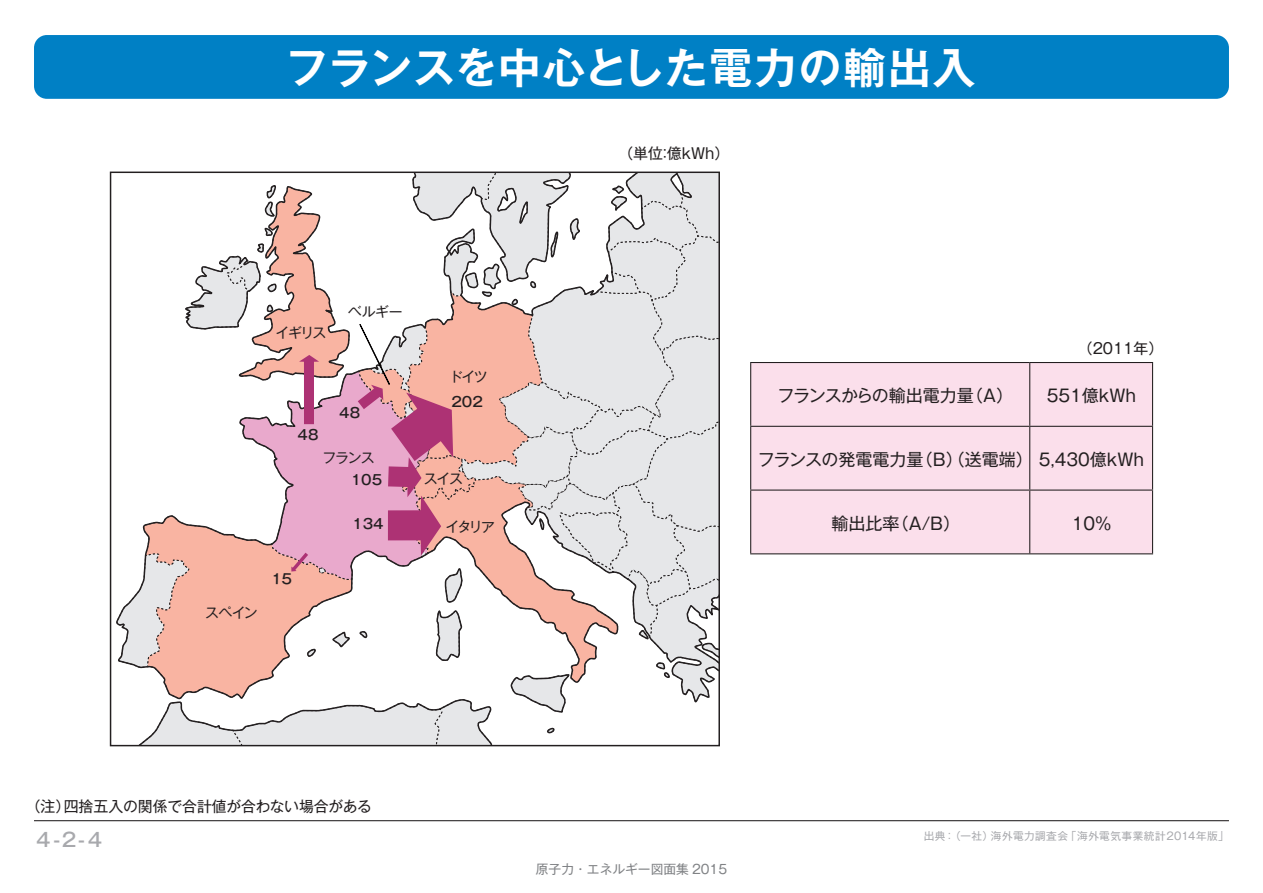
<style>
.page{position:relative;width:1263px;height:893px;background:#fff}
.page>*{position:absolute;margin:0;border:0;box-sizing:border-box;transform-origin:0 0}
.t1{font:700 42.45px "Gothic MB101 Pro De";letter-spacing:.02em;color:#fff}
.t2{font:500 19.2px "Gothic MB101 Pro";color:#a8a9ad}
.t3{font:16.95px "Gothic MB101 Pro";color:#231f20}
.t4{font:16.95px "Gothic MB101 Pro";letter-spacing:-.045em;color:#231f20}
.t5{font:14.85px "Gothic MB101 Pro";color:#231f20}
.t6{font:13.8px "Gothic MB101 Pro";letter-spacing:-.09em;color:#231f20}
.t7{font:500 13.8px "Gothic MB101 Pro";color:#231f20}
.t8{font:12.75px "Gothic MB101 Pro";color:#808285}
.t9{font:10.65px "Gothic MB101 Pro";letter-spacing:.05em;color:#a8a9ad}
</style>
<div class="page">
<div style="left:34px;top:35px;width:1195px;height:64px;background:#0080c5;border-radius:13px"></div>
<hr style="left:34px;top:820px;width:1195px;height:1px;background:#231f20">
<div style="left:751px;top:363px;width:401px;height:190px;background:#fbdfeb"></div>
<hr style="left:750px;top:362px;width:280px;height:1px;background:#231f20">
<hr style="left:750px;top:363px;width:1px;height:63px;background:#231f20">
<hr style="left:1030px;top:362px;width:123px;height:1px;background:#231f20">
<hr style="left:1029px;top:363px;width:1px;height:63px;background:#231f20">
<hr style="left:1152px;top:363px;width:1px;height:63px;background:#231f20">
<hr style="left:750px;top:426px;width:280px;height:1px;background:#231f20">
<hr style="left:750px;top:427px;width:1px;height:63px;background:#231f20">
<hr style="left:1030px;top:426px;width:123px;height:1px;background:#231f20">
<hr style="left:1029px;top:427px;width:1px;height:63px;background:#231f20">
<hr style="left:1152px;top:427px;width:1px;height:63px;background:#231f20">
<hr style="left:750px;top:490px;width:280px;height:1px;background:#231f20">
<hr style="left:750px;top:491px;width:1px;height:62px;background:#231f20">
<hr style="left:1030px;top:490px;width:123px;height:1px;background:#231f20">
<hr style="left:1029px;top:491px;width:1px;height:62px;background:#231f20">
<hr style="left:1152px;top:491px;width:1px;height:62px;background:#231f20">
<hr style="left:750px;top:553px;width:403px;height:1px;background:#231f20">
<svg style="left:111px;top:98px;width:608px;height:648px"></svg>
<h1 class="t1" style="left:286px;top:32px;width:691px">フランスを中心とした電力の輸出入</h1>
<p class="t6" style="left:276px;top:321px;width:52px">イギリス</p>
<p class="t6" style="left:348px;top:301px;width:56px">ベルギー</p>
<p class="t7" style="left:298px;top:423px;width:22px">48</p>
<p class="t7" style="left:339px;top:401px;width:22px">48</p>
<p class="t6" style="left:322px;top:446px;width:54px">フランス</p>
<p class="t7" style="left:351px;top:468px;width:33px">105</p>
<p class="t7" style="left:352px;top:513px;width:33px">134</p>
<p class="t6" style="left:449px;top:365px;width:40px">ドイツ</p>
<p class="t7" style="left:451px;top:390px;width:33px">202</p>
<p class="t6" style="left:424px;top:467px;width:41px">スイス</p>
<p class="t6" style="left:446px;top:515px;width:51px">イタリア</p>
<p class="t6" style="left:205px;top:602px;width:54px">スペイン</p>
<p class="t5" style="left:618px;top:141px;width:113px">（単位：億kWh）</p>
<p class="t4" style="left:777px;top:382px;width:237px">フランスからの輸出電力量（A）</p>
<p class="t5" style="left:1078px;top:336px;width:87px">（2011年）</p>
<p class="t3" style="left:1047px;top:382px;width:91px">551億kWh</p>
<p class="t3" style="left:758px;top:445px;width:388px">フランスの発電電力量（B）（送電端） 5,430億kWh</p>
<p class="t3" style="left:831px;top:509px;width:130px">輸出比率（A/B）</p>
<p class="t3" style="left:1072px;top:509px;width:41px">10％</p>
<p class="t5" style="left:26px;top:794px;width:348px">（注）四捨五入の関係で合計値が合わない場合がある</p>
<p class="t2" style="left:36px;top:824px;width:68px">4-2-4</p>
<p class="t8" style="left:536px;top:859px;width:193px">原子力・エネルギー図面集 2015</p>
<p class="t9" style="left:924px;top:828px;width:307px">出典：（一社）海外電力調査会「海外電気事業統計2014年版」</p>
</div>
